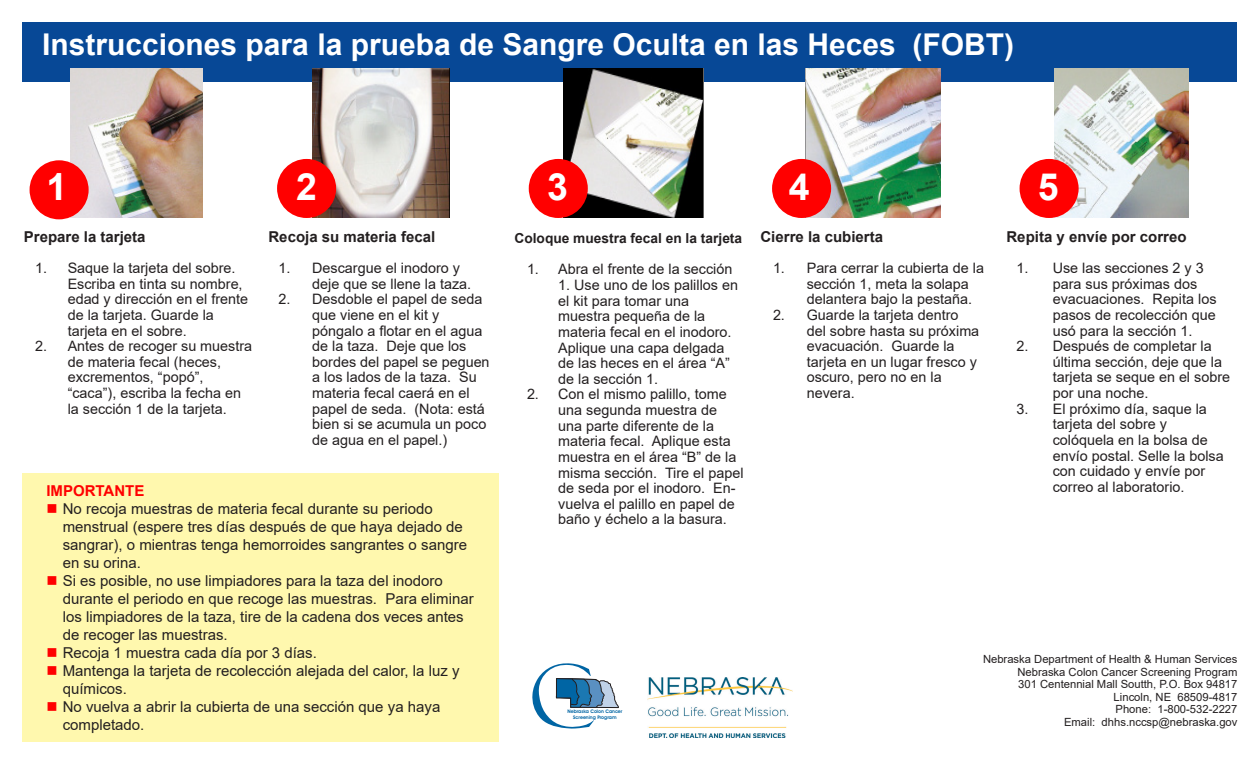
<style>
.page{position:relative;width:1260px;height:765px;background:#fff}
.page>*{position:absolute;margin:0;border:0;box-sizing:border-box;transform-origin:0 0}
.t1{font:700 37.5px "Arial";color:#fff}
.t2{font:700 30px "Arial";color:#fff}
.t3{font:15px/18px "Arial";color:#231f20}
.t4{font:700 15px "Arial";color:#231f20}
.t5{font:700 15px "Arial";color:#f00}
.t6{font:14.38px/15.6px "Arial";color:#231f20}
.t7{font:700 13.75px "Arial";color:#231f20}
.t8{font:11.25px "Arial";color:#231f20}
.t9{font:700 4.88px/5.9px "Avant Garde IT Cby BT";color:#0065a4;text-align:center}
.s1{color:#f00}
</style>
<div class="page">
<div style="left:22px;top:22px;width:1216px;height:60px;background:#074896"></div>
<img style="left:1055px;top:69px;width:134px;height:149px">
<img style="left:806px;top:69px;width:135px;height:149px">
<img style="left:563px;top:69px;width:140px;height:149px">
<img style="left:312px;top:69px;width:137px;height:149px">
<img style="left:70px;top:69px;width:132px;height:149px">
<div style="left:22px;top:474px;width:478px;height:268px;background:#fff8ae"></div>
<div style="left:277px;top:159px;width:59px;height:59px;background:#f00;border-radius:50%"></div>
<div style="left:30px;top:160px;width:59px;height:59px;background:#f00;border-radius:50%"></div>
<div style="left:529px;top:159px;width:59px;height:59px;background:#f00;border-radius:50%"></div>
<div style="left:772px;top:159px;width:59px;height:59px;background:#f00;border-radius:50%"></div>
<div style="left:1020px;top:159px;width:59px;height:59px;background:#f00;border-radius:50%"></div>
<img style="left:647px;top:678px;width:146px;height:59px">
<svg style="left:555px;top:678px;width:64px;height:31px"></svg>
<p class="t2" style="left:42px;top:24px;width:973px">Instrucciones para la prueba de Sangre Oculta en las Heces (FOBT)</p>
<p class="t1" style="left:46px;top:161px;width:22px">1</p>
<p class="t1" style="left:296px;top:161px;width:22px">2</p>
<p class="t1" style="left:547px;top:161px;width:22px">3</p>
<p class="t1" style="left:789px;top:161px;width:22px">4</p>
<p class="t1" style="left:1038px;top:161px;width:22px">5</p>
<p class="t4" style="left:269px;top:226px;width:168px">Recoja su materia fecal</p>
<p class="t6" style="left:312px;top:260px;width:161px;text-indent:-34px">1. Descargue el inodoro y deje que se llene la taza.</p>
<p class="t6" style="left:312px;top:291px;width:179px;text-indent:-34px">2. Desdoble el papel de seda que viene en el kit y póngalo a flotar en el agua de la taza. Deje que los bordes del papel se peguen a los lados de la taza. Su materia fecal caerá en el papel de seda. (Nota: está bien si se acumula un poco de agua en el papel.)</p>
<p class="t4" style="left:24px;top:226px;width:123px">Prepare la tarjeta</p>
<p class="t6" style="left:68px;top:260px;width:182px;text-indent:-33px">1. Saque la tarjeta del sobre.<br>Escriba en tinta su nombre, edad y dirección en el frente de la tarjeta. Guarde la tarjeta en el sobre.</p>
<p class="t6" style="left:68px;top:338px;width:186px;text-indent:-33px">2. Antes de recoger su muestra de materia fecal (heces, excrementos, “popó”, “caca”), escriba la fecha en la sección 1 de la tarjeta.</p>
<p class="t7" style="left:515px;top:229px;width:229px">Coloque muestra fecal en la tarjeta</p>
<p class="t6" style="left:527px;top:262px;width:207px">1. Abra el frente de la sección</p>
<p class="t6" style="left:558px;top:277px;width:181px">1. Use uno de los palillos en el kit para tomar una muestra pequeña de la materia fecal en el inodoro.<br>Aplique una capa delgada de las heces en el área “A” de la sección 1.</p>
<p class="t6" style="left:558px;top:387px;width:187px;text-indent:-31px">2. Con el mismo palillo, tome una segunda muestra de una parte diferente de la materia fecal. Aplique esta muestra en el área “B” de la misma sección. Tire el papel de seda por el inodoro. En&shy;vuelva el palillo en papel de baño y échelo a la basura.</p>
<p class="t5" style="left:46px;top:480px;width:100px">IMPORTANTE</p>
<p class="t3" style="left:63px;top:500px;width:406px;text-indent:-16px"><span class="s1">■</span> No recoja muestras de materia fecal durante su periodo menstrual (espere tres días después de que haya dejado de sangrar), o mientras tenga hemorroides sangrantes o sangre en su orina.</p>
<p class="t3" style="left:63px;top:572px;width:413px;text-indent:-16px"><span class="s1">■</span> Si es posible, no use limpiadores para la taza del inodoro durante el periodo en que recoge las muestras. Para eliminar los limpiadores de la taza, tire de la cadena dos veces antes de recoger las muestras.</p>
<p class="t3" style="left:46px;top:644px;width:272px"><span class="s1">■</span> Recoja 1 muestra cada día por 3 días.</p>
<p class="t3" style="left:63px;top:662px;width:398px;text-indent:-16px"><span class="s1">■</span> Mantenga la tarjeta de recolección alejada del calor, la luz y químicos.</p>
<p class="t3" style="left:63px;top:698px;width:379px;text-indent:-16px"><span class="s1">■</span> No vuelva a abrir la cubierta de una sección que ya haya completado.</p>
<p class="t9" style="left:567px;top:709px;width:56px">Nebraska Colon Cancer<br>Screening Program</p>
<p class="t4" style="left:761px;top:226px;width:124px">Cierre la cubierta</p>
<p class="t6" style="left:807px;top:260px;width:179px;text-indent:-34px">1. Para cerrar la cubierta de la sección 1, meta la solapa delantera bajo la pestaña.</p>
<p class="t6" style="left:807px;top:307px;width:174px;text-indent:-34px">2. Guarde la tarjeta dentro del sobre hasta su próxima evacuación. Guarde la tarjeta en un lugar fresco y oscuro, pero no en la nevera.</p>
<p class="t4" style="left:1007px;top:226px;width:182px">Repita y envíe por correo</p>
<p class="t6" style="left:1053px;top:260px;width:165px;text-indent:-36px">1. Use las secciones 2 y 3 para sus próximas dos evacuaciones. Repita los pasos de recolección que usó para la sección 1.</p>
<p class="t6" style="left:1053px;top:338px;width:179px;text-indent:-36px">2. Después de completar la última sección, deje que la tarjeta se seque en el sobre por una noche.</p>
<p class="t6" style="left:1053px;top:401px;width:172px;text-indent:-36px">3. El próximo día, saque la tarjeta del sobre y colóquela en la bolsa de envío postal. Selle la bolsa con cuidado y envíe por correo al laboratorio.</p>
<p class="t8" style="left:983px;top:652px;width:256px">Nebraska Department of Health &amp; Human Services</p>
<p class="t8" style="left:1017px;top:664px;width:222px">Nebraska Colon Cancer Screening Program</p>
<p class="t8" style="left:1018px;top:677px;width:221px">301 Centennial Mall Soutth, P.O. Box 94817</p>
<p class="t8" style="left:1114px;top:689px;width:125px">Lincoln, NE 68509-4817</p>
<p class="t8" style="left:1116px;top:702px;width:123px">Phone: 1-800-532-2227</p>
<p class="t8" style="left:1064px;top:714px;width:175px">Email: dhhs.nccsp@nebraska.gov</p>
</div>
